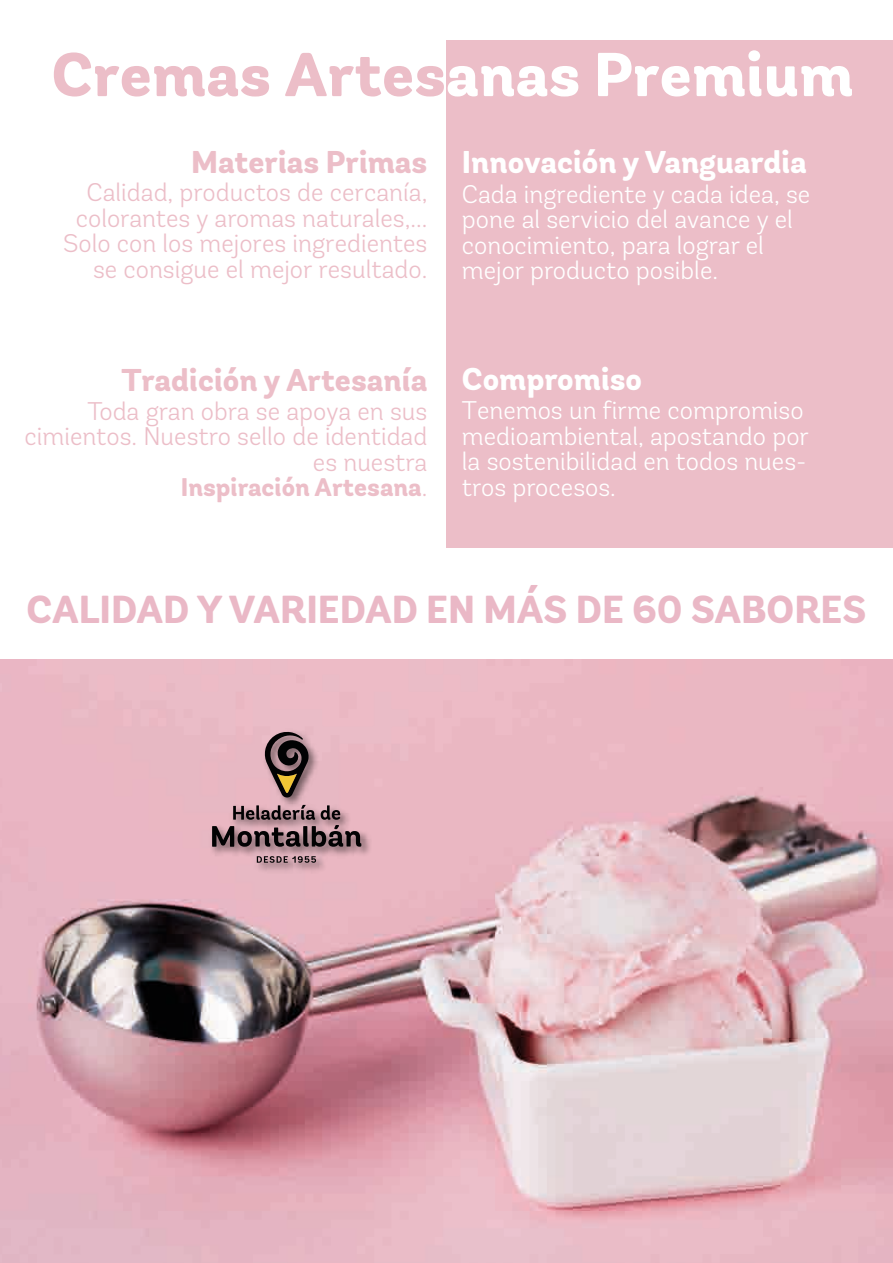
<style>
.page{position:relative;width:893px;height:1263px;background:#fff}
.page>*{position:absolute;margin:0;border:0;box-sizing:border-box;transform-origin:0 0}
.t1{font:800 61.8px "Andes Rounded W01";color:#ecbec8}
.t2{font:800 39px "Andes Rounded W01";color:#eab8c6}
.t3{font:800 31.5px "Andes Rounded W01";color:#ecbec8}
.t4{font:800 31.5px "Andes Rounded W01";color:#fff}
.t5{font:300 25.5px/25.5px "Andes Rounded W01";color:#ecbec8;text-align:right}
.t6{font:300 25.5px/25.5px "Andes Rounded W01";color:#fff}
.s1{color:#fff}
.s2{font-weight:800}
</style>
<div class="page">
<div style="left:446px;top:40px;width:447px;height:508px;background:#ecbec8"></div>
<img style="left:0;top:659px;width:893px;height:604px">
<img style="left:207px;top:727px;width:168px;height:149px">
<svg style="left:212px;top:805px;width:149px;height:42px;background:#896c73"></svg>
<svg style="left:264px;top:730px;width:45px;height:67px;background:#775f5c"></svg>
<svg style="left:257px;top:856px;width:59px;height:7px"></svg>
<h1 class="t1" style="left:52px;top:36px;width:803px">Cremas Artes<span class="s1">anas Premium</span></h1>
<p class="t3" style="left:191px;top:142px;width:238px">Materias Primas</p>
<p class="t5" style="left:63px;top:180px;width:366px">Calidad, productos de cercanía, colorantes y aromas naturales,...<br>Solo con los mejores ingredientes se consigue el mejor resultado.</p>
<p class="t3" style="left:121px;top:360px;width:308px">Tradición y Artesanía</p>
<p class="t5" style="left:25px;top:398px;width:404px">Toda gran obra se apoya en sus cimientos. Nuestro sello de identidad es nuestra<br><span class="s2">Inspiración Artesana</span>.</p>
<p class="t4" style="left:462px;top:142px;width:347px">Innovación y Vanguardia</p>
<p class="t6" style="left:462px;top:181px;width:350px">Cada ingrediente y cada idea, se pone al servicio del avance y el conocimiento, para lograr el mejor producto posible.</p>
<p class="t4" style="left:462px;top:359px;width:182px">Compromiso</p>
<p class="t6" style="left:462px;top:398px;width:349px">Tenemos un firme compromiso medioambiental, apostando por la sostenibilidad en todos nues&shy;tros procesos.</p>
<h2 class="t2" style="left:27px;top:585px;width:841px">CALIDAD Y VARIEDAD EN MÁS DE 60 SABORES</h2>
</div>
